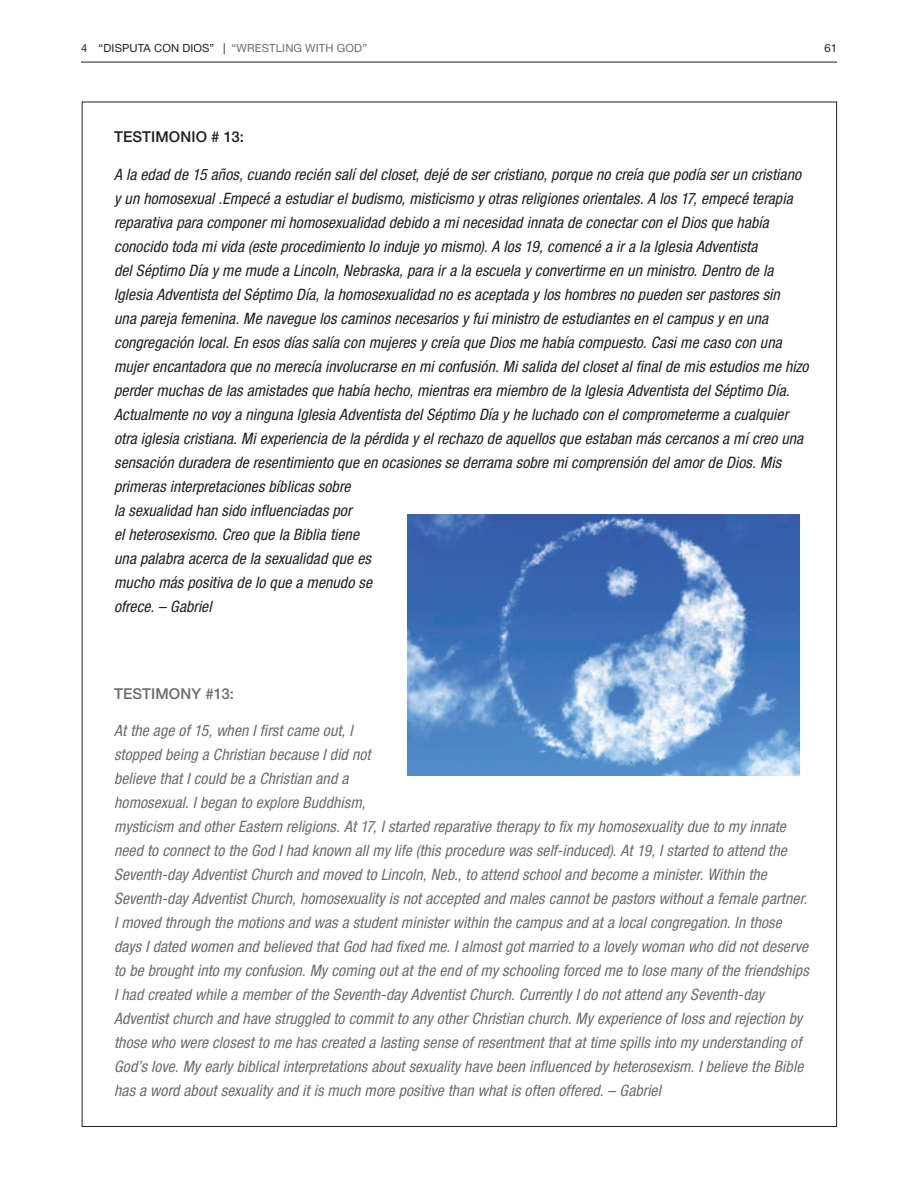
<style>
.page{position:relative;width:918px;height:1188px;background:#fff}
.page>*{position:absolute;margin:0;border:0;box-sizing:border-box;transform-origin:0 0}
.testimony{font:italic condensed 15.75px/24px "Helvetica Neue LT Std";letter-spacing:.01em;color:#231f20}
.testimony-2{font:italic condensed 15.75px/24px "Helvetica Neue LT Std";letter-spacing:.005em;color:#6c6d70}
.subhead{font:500 15px "Helvetica Neue LT Std";letter-spacing:.005em;color:#231f20}
.subhead-2{font:500 15px "Helvetica Neue LT Std";letter-spacing:.005em;color:#6c6d70}
.t1{font:11.25px "Helvetica Neue LT Std";letter-spacing:.015em;color:#231f20}
.s1{color:#6c6d70}
</style>
<div class="page">
<hr style="left:81px;top:62px;width:756px;height:1px;background:#231f20">
<img style="left:408px;top:514px;width:391px;height:261px">
<p class="t1" style="left:81px;top:41px;width:288px">4 “DISPUTA CON DIOS” | <span class="s1">“WRESTLING WITH GOD”</span></p>
<p class="t1" style="left:825px;top:41px;width:14px">61</p>
<p class="subhead" style="left:114px;top:128px;width:131px">TESTIMONIO # 13:</p>
<p class="testimony" style="left:114px;top:163px;width:696px">A la edad de 15 años, cuando recién salí del closet, dejé de ser cristiano, porque no creía que podía ser un cristiano y un homosexual .Empecé a estudiar el budismo, misticismo y otras religiones orientales. A los 17, empecé terapia reparativa para componer mi homosexualidad debido a mi necesidad innata de conectar con el Dios que había conocido toda mi vida (este procedimiento lo induje yo mismo). A los 19, comencé a ir a la Iglesia Adventista<br>del Séptimo Día y me mude a Lincoln, Nebraska, para ir a la escuela y convertirme en un ministro. Dentro de la Iglesia Adventista del Séptimo Día, la homosexualidad no es aceptada y los hombres no pueden ser pastores sin<br>una pareja femenina. Me navegue los caminos necesarios y fui ministro de estudiantes en el campus y en una congregación local. En esos días salía con mujeres y creía que Dios me había compuesto. Casi me caso con una mujer encantadora que no merecía involucrarse en mi confusión. Mi salida del closet al final de mis estudios me hizo perder muchas de las amistades que había hecho, mientras era miembro de la Iglesia Adventista del Séptimo Día.<br>Actualmente no voy a ninguna Iglesia Adventista del Séptimo Día y he luchado con el comprometerme a cualquier otra iglesia cristiana. Mi experiencia de la pérdida y el rechazo de aquellos que estaban más cercanos a mí creo una sensación duradera de resentimiento que en ocasiones se derrama sobre mi comprensión del amor de Dios. Mis primeras interpretaciones bíblicas sobre<br>la sexualidad han sido influenciadas por<br>el heterosexismo. Creo que la Biblia tiene<br>una palabra acerca de la sexualidad que es<br>mucho más positiva de lo que a menudo se<br>ofrece. – Gabriel</p>
<p class="subhead-2" style="left:114px;top:685px;width:121px">TESTIMONY #13:</p>
<p class="testimony-2" style="left:114px;top:719px;width:696px">At the age of 15, when I first came out, I<br>stopped being a Christian because I did not<br>believe that I could be a Christian and a<br>homosexual. I began to explore Buddhism,<br>mysticism and other Eastern religions. At 17, I started reparative therapy to fix my homosexuality due to my innate need to connect to the God I had known all my life (this procedure was self-induced). At 19, I started to attend the Seventh-day Adventist Church and moved to Lincoln, Neb., to attend school and become a minister. Within the Seventh-day Adventist Church, homosexuality is not accepted and males cannot be pastors without a female partner.<br>I moved through the motions and was a student minister within the campus and at a local congregation. In those days I dated women and believed that God had fixed me. I almost got married to a lovely woman who did not deserve to be brought into my confusion. My coming out at the end of my schooling forced me to lose many of the friendships I had created while a member of the Seventh-day Adventist Church. Currently I do not attend any Seventh-day Adventist church and have struggled to commit to any other Christian church. My experience of loss and rejection by those who were closest to me has created a lasting sense of resentment that at time spills into my understanding of God’s love. My early biblical interpretations about sexuality have been influenced by heterosexism. I believe the Bible has a word about sexuality and it is much more positive than what is often offered. – Gabriel</p>
</div>
